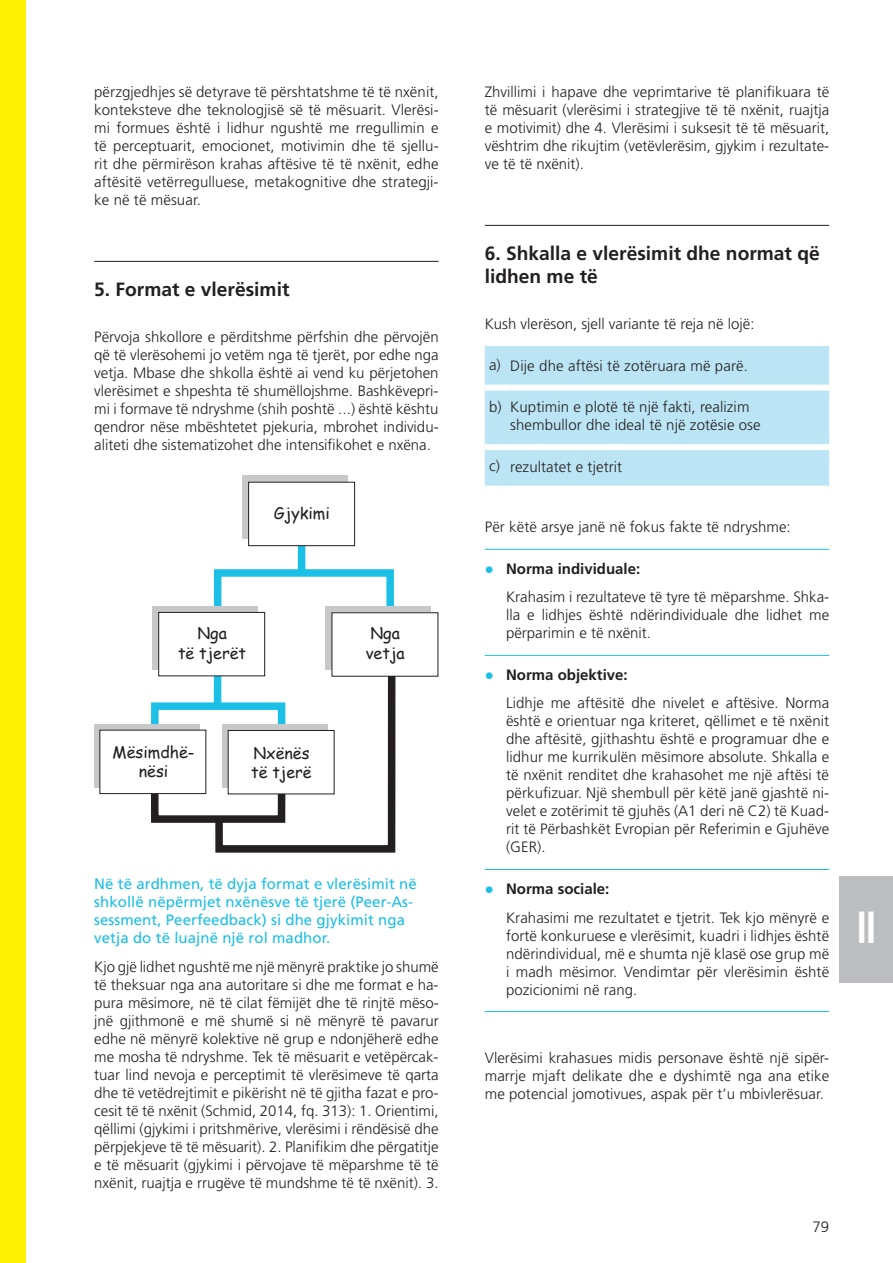
<style>
.page{position:relative;width:893px;height:1263px;background:#fff}
.page>*{position:absolute;margin:0;border:0;box-sizing:border-box;transform-origin:0 0}
.t1{font:700 condensed 45px "Frutiger";color:#fff;scale:.9 1}
.t2{font:700 19.2px/23.1px "Frutiger";color:#231f20}
.t3{font:16.05px/19.4px "Comic Sans MS";color:#231f20;text-align:center}
.t4{font:300 15px/18px "Frutiger";letter-spacing:.005em;color:#231f20;text-align:justify}
.t5{font:15px/18px "Frutiger LT Pro";letter-spacing:.005em;color:#1cbfe5}
.s1{font-family:"Frutiger LT Pro"}
.s2{font-weight:900;font-size:18px;color:#1cbfe5}
.s3{font-weight:700}
</style>
<div class="page">
<div style="left:0;top:0;width:26px;height:1263px;background:#fff101"></div>
<div style="left:840px;top:876px;width:53px;height:106px;background:#bcbdc0"></div>
<hr style="left:94px;top:261px;width:345px;height:1px;background:#231f20">
<hr style="left:485px;top:225px;width:344px;height:1px;background:#231f20">
<div style="left:485px;top:346px;width:344px;height:140px;background:#bbe5f5"></div>
<div style="left:485px;top:385px;width:25px;height:6px;background:#fff"></div>
<div style="left:510px;top:385px;width:319px;height:6px;background:#fff"></div>
<div style="left:485px;top:444px;width:25px;height:6px;background:#fff"></div>
<div style="left:510px;top:444px;width:319px;height:6px;background:#fff"></div>
<svg style="left:485px;top:549px;width:21px;height:1px"></svg>
<hr style="left:506px;top:549px;width:323px;height:1px;background:#1cbfe5">
<svg style="left:485px;top:655px;width:21px;height:1px"></svg>
<hr style="left:506px;top:655px;width:323px;height:1px;background:#1cbfe5">
<svg style="left:485px;top:869px;width:21px;height:1px"></svg>
<hr style="left:506px;top:869px;width:323px;height:1px;background:#1cbfe5">
<svg style="left:485px;top:1011px;width:21px;height:1px"></svg>
<hr style="left:506px;top:1011px;width:323px;height:1px;background:#1cbfe5">
<svg style="left:399px;top:606px;width:32px;height:7px"></svg>
<div style="left:242px;top:476px;width:106px;height:63px;background:#c7c8ca"></div>
<svg style="left:147px;top:565px;width:252px;height:288px"></svg>
<div style="left:298px;top:512px;width:7px;height:62px;background:#1cbfe5"></div>
<div style="left:222px;top:724px;width:106px;height:64px;background:#c7c8ca"></div>
<div style="left:94px;top:724px;width:106px;height:64px;background:linear-gradient(to right,#c7c8ca,#c7c8ca)"></div>
<div style="left:332px;top:613px;width:106px;height:63px;background:#fff"></div>
<div style="left:159px;top:612px;width:106px;height:64px;background:#fff"></div>
<div style="left:159px;top:612px;width:106px;height:64px;border:1px solid #231f20"></div>
<div style="left:249px;top:482px;width:106px;height:64px;background:#fff"></div>
<div style="left:248px;top:482px;width:107px;height:64px;border:1px solid #231f20"></div>
<div style="left:100px;top:730px;width:106px;height:63px;background:#fff"></div>
<div style="left:100px;top:730px;width:106px;height:64px;border:1px solid #231f20"></div>
<div style="left:228px;top:730px;width:106px;height:64px;background:#fff"></div>
<div style="left:228px;top:730px;width:106px;height:64px;border:1px solid #231f20"></div>
<p class="t4" style="left:94px;top:83px;width:346px">përzgjedhjes së detyrave të përshtatshme të të nxënit, konteksteve dhe teknologjisë së të mësuarit. Vlerësi&shy;mi formues është i lidhur ngushtë me rregullimin e të perceptuarit, emocionet, motivimin dhe të sjellu&shy;rit dhe përmirëson krahas aftësive të të nxënit, edhe aftësitë vetërregulluese, metakognitive dhe strategji&shy;ke në të mësuar.</p>
<p class="t2" style="left:94px;top:277px;width:197px">5. Format e vlerësimit</p>
<p class="t4" style="left:94px;top:328px;width:346px">Përvoja shkollore e përditshme përfshin dhe përvojën që të vlerësohemi jo vetëm nga të tjerët, por edhe nga vetja. Mbase dhe shkolla është ai vend ku përjetohen vlerësimet e shpeshta të shumëllojshme. Bashkëvepri&shy;mi i formave të ndryshme (shih <span class="s1">poshtë ...</span>) është kështu qendror nëse mbështetet pjekuria, mbrohet individu&shy;aliteti dhe sistematizohet dhe intensifikohet e nxëna.</p>
<p class="t3" style="left:274px;top:503px;width:57px">Gjykimi</p>
<p class="t3" style="left:178px;top:623px;width:70px">Nga<br>të tjerët</p>
<p class="t3" style="left:113px;top:742px;width:84px">Mësimdhë&shy;nësi</p>
<p class="t3" style="left:251px;top:743px;width:62px;text-align:left">Nxënës të tjerë</p>
<p class="t3" style="left:366px;top:623px;width:40px;text-align:left">Nga vetja</p>
<p class="t5" style="left:94px;top:875px;width:324px">Në të ardhmen, të dyja format e vlerësimit në shkollë nëpërmjet nxënësve të tjerë (Peer-As&shy;sessment, Peerfeedback) si dhe gjykimit nga vetja do të luajnë një rol madhor.</p>
<p class="t4" style="left:94px;top:957px;width:346px">Kjo gjë lidhet ngushtë me një mënyrë praktike jo shumë të theksuar nga ana autoritare si dhe me format e ha&shy;pura mësimore, në të cilat fëmijët dhe të rinjtë mëso&shy;jnë gjithmonë e më shumë si në mënyrë të pavarur edhe në mënyrë kolektive në grup e ndonjëherë edhe me mosha të ndryshme. Tek të mësuarit e vetëpërcak&shy;tuar lind nevoja e perceptimit të vlerësimeve të qarta dhe të vetëdrejtimit e pikërisht në të gjitha fazat e pro&shy;cesit të të nxënit (Schmid, 2014, fq. 313): 1. Orientimi, qëllimi (gjykimi i pritshmërive, vlerësimi i rëndësisë dhe përpjekjeve të të mësuarit). 2. Planifikim dhe përgatitje e të mësuarit (gjykimi i përvojave të mëparshme të të nxënit, ruajtja e rrugëve të mundshme të të nxënit). 3.</p>
<p class="t4" style="left:485px;top:83px;width:346px">Zhvillimi i hapave dhe veprimtarive të planifikuara të të mësuarit (vlerësimi i strategjive të të nxënit, ruajtja e motivimit) dhe 4. Vlerësimi i suksesit të të mësuarit, vështrim dhe rikujtim (vetëvlerësim, gjykim i rezultate&shy;ve të të nxënit).</p>
<p class="t2" style="left:485px;top:241px;width:337px">6. Shkalla e vlerësimit dhe normat që lidhen me të</p>
<p class="t4" style="left:485px;top:315px;width:271px">Kush vlerëson, sjell variante të reja në lojë:</p>
<p class="t4" style="left:489px;top:356px;width:260px"><span class="s1">a)</span> Dije dhe aftësi të zotëruara më parë.</p>
<p class="t4" style="left:510px;top:398px;width:252px;text-indent:-21px"><span class="s1">b)</span> Kuptimin e plotë të një fakti, realizim shembullor dhe ideal të një zotësie ose</p>
<p class="t4" style="left:489px;top:457px;width:135px"><span class="s1">c)</span> rezultatet e tjetrit</p>
<p class="t4" style="left:485px;top:518px;width:307px">Për këtë arsye janë në fokus fakte të ndryshme:</p>
<p class="t4" style="left:506px;top:554px;width:325px;line-height:28.7px;text-indent:-21px"><span class="s2">•</span> <span class="s3">Norma individuale:<br></span>Krahasim i rezultateve të tyre të mëparshme. Shka-</p>
<p class="t4" style="left:506px;top:606px;width:325px">lla e lidhjes është ndërindividuale dhe lidhet me përparimin e të nxënit.</p>
<p class="t4" style="left:506px;top:660px;width:325px;line-height:28.7px;text-indent:-21px"><span class="s2">•</span> <span class="s3">Norma objektive:<br></span>Lidhje me aftësitë dhe nivelet e aftësive. Norma</p>
<p class="t4" style="left:506px;top:712px;width:325px">është e orientuar nga kriteret, qëllimet e të nxënit dhe aftësitë, gjithashtu është e programuar dhe e lidhur me kurrikulën mësimore absolute. Shkalla e të nxënit renditet dhe krahasohet me një aftësi të përkufizuar. Një shembull për këtë janë gjashtë ni&shy;velet e zotërimit të gjuhës (A1 deri në C2) të Kuad&shy;rit të Përbashkët Evropian për Referimin e Gjuhëve (GER).</p>
<p class="t4" style="left:506px;top:874px;width:325px;line-height:28.7px;text-indent:-21px"><span class="s2">•</span> <span class="s3">Norma sociale:<br></span>Krahasimi me rezultatet e tjetrit. Tek kjo mënyrë e</p>
<p class="t4" style="left:506px;top:926px;width:325px">fortë konkuruese e vlerësimit, kuadri i lidhjes është ndërindividual, më e shumta një klasë ose grup më i madh mësimor. Vendimtar për vlerësimin është pozicionimi në rang.</p>
<p class="t4" style="left:485px;top:1049px;width:346px">Vlerësimi krahasues midis personave është një sipër&shy;marrje mjaft delikate dhe e dyshimtë nga ana etike me potencial jomotivues, aspak për t’u mbivlerësuar.</p>
<h1 class="t1" style="left:856px;top:900px;width:24px">II</h1>
<p class="t4" style="left:812px;top:1218px;width:18px">79</p>
</div>
